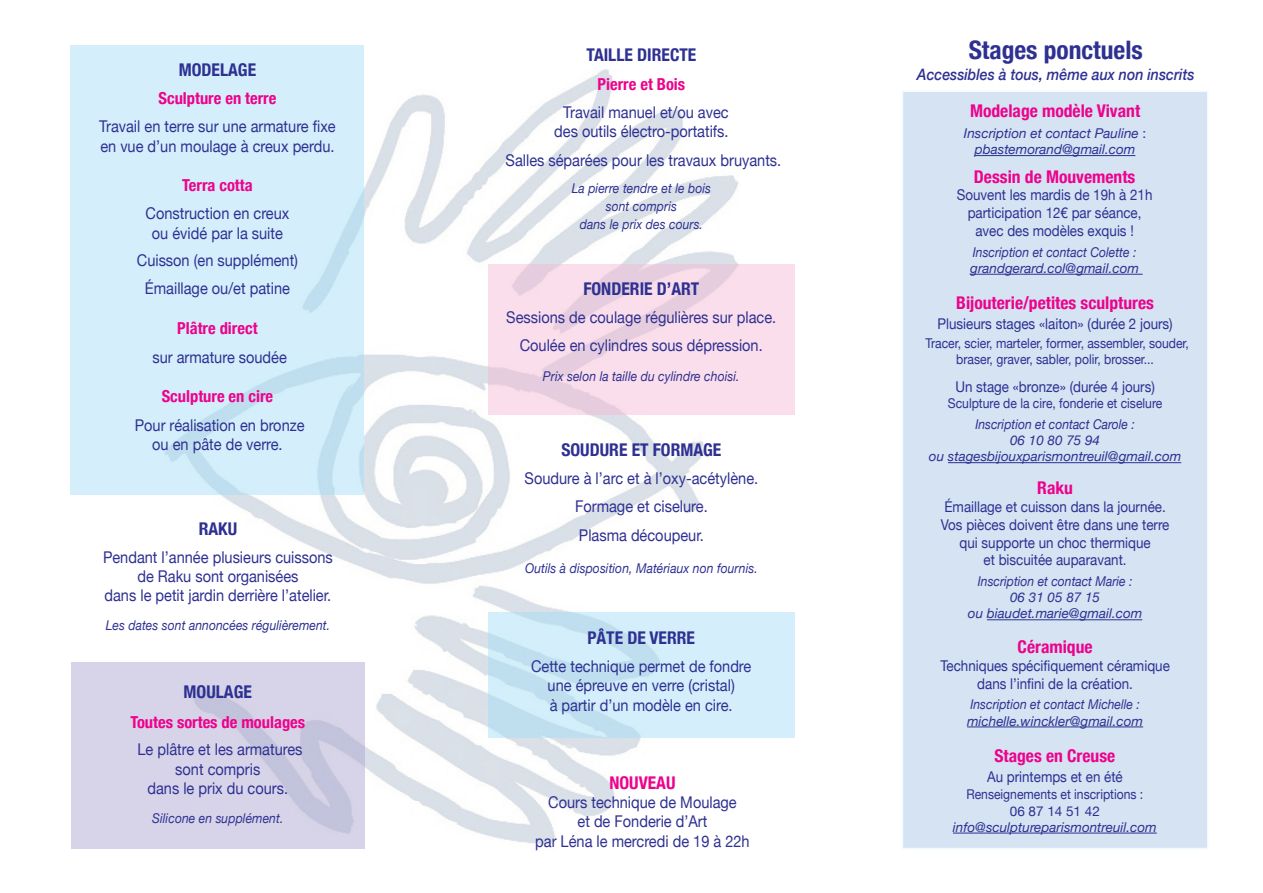
<style>
.page{position:relative;width:1263px;height:893px;background:#fff}
.page>*{position:absolute;margin:0;border:0;box-sizing:border-box;transform-origin:0 0}
.t1{font:700 condensed 25.5px "Helvetica Neue";color:#2e3092}
.t2{font:700 condensed 17.55px "Helvetica Neue";color:#ed028c}
.t3{font:700 condensed 17.55px "Helvetica Neue";color:#2e3092}
.t4{font:700 condensed 16.5px "Helvetica Neue";color:#ed028c}
.t5{font:16.2px "Helvetica Neue";color:#2e3092;scale:.9 1}
.t6{font:italic 500 15.75px "Helvetica Neue";color:#2e3092;scale:.9 1}
.t7{font:14.85px "Helvetica Neue";color:#2e3092;scale:.9 1}
.t8{font:italic 13.5px "Helvetica Neue";color:#2e3092;scale:.9 1}
.t9{font:italic 13.5px "Helvetica Neue";color:#2e3092}
.t10{font:13.5px "Helvetica Neue";color:#2e3092;scale:.9 1}
.t11{font:13.5px "Helvetica Neue";color:#2e3092}
.s1{font-style:normal}
</style>
<div class="page">
<div style="left:902px;top:91px;width:306px;height:758px;background:#d5e3f3;border:2px solid #e1f4fc"></div>
<img style="left:70px;top:69px;width:725px;height:776px">
<svg style="left:488px;top:264px;width:307px;height:150px;background:#f5dae8"></svg>
<svg style="left:488px;top:613px;width:307px;height:125px;background:#ceeaf7"></svg>
<svg style="left:71px;top:662px;width:294px;height:187px;background:#d4d1e7"></svg>
<div style="left:70px;top:45px;width:294px;height:449px;background:#d4effb"></div>
<hr style="left:975px;top:155px;width:160px;height:1px;background:#2e3092">
<hr style="left:970px;top:274px;width:173px;height:1px;background:#2e3092">
<hr style="left:948px;top:462px;width:233px;height:1px;background:#2e3092">
<hr style="left:987px;top:619px;width:155px;height:1px;background:#2e3092">
<hr style="left:967px;top:727px;width:176px;height:1px;background:#2e3092">
<hr style="left:953px;top:833px;width:204px;height:1px;background:#2e3092">
<p class="t1" style="left:969px;top:28px;width:176px">Stages ponctuels</p>
<p class="t3" style="left:586px;top:40px;width:111px">TAILLE DIRECTE</p>
<p class="t4" style="left:598px;top:70px;width:89px">Pierre et Bois</p>
<p class="t5" style="left:563px;top:100px;width:185px">Travail manuel et/ou avec</p>
<p class="t5" style="left:554px;top:120px;width:195px">des outils électro-portatifs.</p>
<p class="t5" style="left:506px;top:148px;width:308px">Salles séparées pour les travaux bruyants.</p>
<p class="t8" style="left:572px;top:178px;width:156px">La pierre tendre et le bois</p>
<p class="t8" style="left:606px;top:196px;width:80px">sont compris</p>
<p class="t8" style="left:580px;top:214px;width:138px">dans le prix des cours.</p>
<p class="t3" style="left:179px;top:55px;width:79px">MODELAGE</p>
<p class="t6" style="left:917px;top:61px;width:310px">Accessibles à tous, même aux non inscrits</p>
<p class="t4" style="left:158px;top:84px;width:119px">Sculpture en terre</p>
<p class="t5" style="left:99px;top:115px;width:264px">Travail en terre sur une armature fixe</p>
<p class="t5" style="left:100px;top:134px;width:262px">en vue d’un moulage à creux perdu.</p>
<p class="t4" style="left:182px;top:171px;width:72px">Terra cotta</p>
<p class="t5" style="left:145px;top:202px;width:161px">Construction en creux</p>
<p class="t5" style="left:152px;top:221px;width:147px">ou évidé par la suite</p>
<p class="t5" style="left:137px;top:249px;width:181px">Cuisson (en supplément)</p>
<p class="t5" style="left:145px;top:276px;width:163px">Émaillage ou/et patine</p>
<p class="t4" style="left:177px;top:315px;width:82px">Plâtre direct</p>
<p class="t5" style="left:152px;top:345px;width:151px">sur armature soudée</p>
<p class="t4" style="left:162px;top:383px;width:113px">Sculpture en cire</p>
<p class="t5" style="left:135px;top:413px;width:190px">Pour réalisation en bronze</p>
<p class="t5" style="left:152px;top:433px;width:146px">ou en pâte de verre.</p>
<p class="t2" style="left:970px;top:97px;width:172px">Modelage modèle Vivant</p>
<p class="t9" style="left:964px;top:123px;width:184px">Inscription et contact Pauline <span class="s1">:</span></p>
<p class="t9" style="left:975px;top:140px;width:162px">pbastemorand@gmail.com</p>
<p class="t2" style="left:974px;top:162px;width:163px">Dessin de Mouvements</p>
<p class="t7" style="left:957px;top:184px;width:219px">Souvent les mardis de 19h à 21h</p>
<p class="t7" style="left:968px;top:202px;width:195px">participation 12€ par séance,</p>
<p class="t7" style="left:975px;top:220px;width:178px">avec des modèles exquis !</p>
<p class="t8" style="left:973px;top:242px;width:183px">Inscription et contact Colette :</p>
<p class="t9" style="left:970px;top:258px;width:170px">grandgerard.col@gmail.com</p>
<p class="t2" style="left:956px;top:289px;width:199px">Bijouterie/petites sculptures</p>
<p class="t7" style="left:937px;top:313px;width:263px">Plusieurs stages «laiton» (durée 2 jours)</p>
<p class="t10" style="left:925px;top:334px;width:294px">Tracer, scier, marteler, former, assembler, souder,</p>
<p class="t10" style="left:956px;top:350px;width:221px">braser, graver, sabler, polir, brosser...</p>
<p class="t7" style="left:955px;top:376px;width:223px">Un stage «bronze» (durée 4 jours)</p>
<p class="t10" style="left:948px;top:394px;width:240px">Sculpture de la cire, fonderie et ciselure</p>
<p class="t8" style="left:975px;top:414px;width:179px">Inscription et contact Carole :</p>
<p class="t9" style="left:1010px;top:431px;width:92px">06 10 80 75 94</p>
<p class="t9" style="left:929px;top:447px;width:254px">ou stagesbijouxparismontreuil@gmail.com</p>
<p class="t2" style="left:1037px;top:473px;width:37px">Raku</p>
<p class="t7" style="left:944px;top:496px;width:247px">Émaillage et cuisson dans la journée.</p>
<p class="t7" style="left:941px;top:514px;width:255px">Vos pièces doivent être dans une terre</p>
<p class="t7" style="left:959px;top:531px;width:214px">qui supporte un choc thermique</p>
<p class="t7" style="left:983px;top:549px;width:160px">et biscuitée auparavant.</p>
<p class="t8" style="left:978px;top:571px;width:173px">Inscription et contact Marie :</p>
<p class="t9" style="left:1010px;top:588px;width:92px">06 31 05 87 15</p>
<p class="t9" style="left:968px;top:604px;width:176px">ou biaudet.marie@gmail.com</p>
<p class="t3" style="left:583px;top:275px;width:117px">FONDERIE D’ART</p>
<p class="t5" style="left:506px;top:305px;width:302px">Sessions de coulage régulières sur place.</p>
<p class="t5" style="left:520px;top:334px;width:272px">Coulée en cylindres sous dépression.</p>
<p class="t8" style="left:543px;top:367px;width:220px">Prix selon la taille du cylindre choisi.</p>
<p class="t3" style="left:561px;top:435px;width:161px">SOUDURE ET FORMAGE</p>
<p class="t5" style="left:525px;top:466px;width:261px">Soudure à l’arc et à l’oxy-acétylène.</p>
<p class="t5" style="left:575px;top:495px;width:149px">Formage et ciselure.</p>
<p class="t5" style="left:579px;top:523px;width:140px">Plasma découpeur.</p>
<p class="t8" style="left:525px;top:559px;width:260px">Outils à disposition, Matériaux non fournis.</p>
<p class="t3" style="left:199px;top:514px;width:40px">RAKU</p>
<p class="t5" style="left:103px;top:545px;width:257px">Pendant l’année plusieurs cuissons</p>
<p class="t5" style="left:137px;top:565px;width:180px">de Raku sont organisées</p>
<p class="t5" style="left:104px;top:584px;width:254px">dans le petit jardin derrière l’atelier.</p>
<p class="t8" style="left:106px;top:615px;width:251px">Les dates sont annoncées régulièrement.</p>
<p class="t3" style="left:587px;top:623px;width:109px">PÂTE DE VERRE</p>
<p class="t5" style="left:531px;top:654px;width:246px">Cette technique permet de fondre</p>
<p class="t5" style="left:548px;top:674px;width:209px">une épreuve en verre (cristal)</p>
<p class="t5" style="left:550px;top:693px;width:205px">à partir d’un modèle en cire.</p>
<p class="t2" style="left:1017px;top:632px;width:77px">Céramique</p>
<p class="t7" style="left:940px;top:655px;width:257px">Techniques spécifiquement céramique</p>
<p class="t7" style="left:977px;top:673px;width:175px">dans l’infini de la création.</p>
<p class="t8" style="left:970px;top:695px;width:190px">Inscription et contact Michelle :</p>
<p class="t9" style="left:967px;top:711px;width:178px">michelle.winckler@gmail.com</p>
<p class="t3" style="left:184px;top:677px;width:70px">MOULAGE</p>
<p class="t4" style="left:130px;top:708px;width:176px">Toutes sortes de moulages</p>
<p class="t5" style="left:138px;top:738px;width:185px">Le plâtre et les armatures</p>
<p class="t5" style="left:175px;top:757px;width:96px">sont compris</p>
<p class="t5" style="left:147px;top:777px;width:158px">dans le prix du cours.</p>
<p class="t8" style="left:152px;top:808px;width:147px">Silicone en supplément.</p>
<p class="t2" style="left:994px;top:741px;width:122px">Stages en Creuse</p>
<p class="t7" style="left:987px;top:766px;width:152px">Au printemps et en été</p>
<p class="t10" style="left:966px;top:785px;width:198px">Renseignements et inscriptions :</p>
<p class="t11" style="left:1010px;top:801px;width:92px">06 87 14 51 42</p>
<p class="t9" style="left:953px;top:817px;width:205px">info@sculptureparismontreuil.com</p>
<p class="t2" style="left:609px;top:768px;width:68px">NOUVEAU</p>
<p class="t5" style="left:548px;top:791px;width:211px">Cours technique de Moulage</p>
<p class="t5" style="left:577px;top:810px;width:146px">et de Fonderie d’Art</p>
<p class="t5" style="left:535px;top:829px;width:240px">par Léna le mercredi de 19 à 22h</p>
</div>
